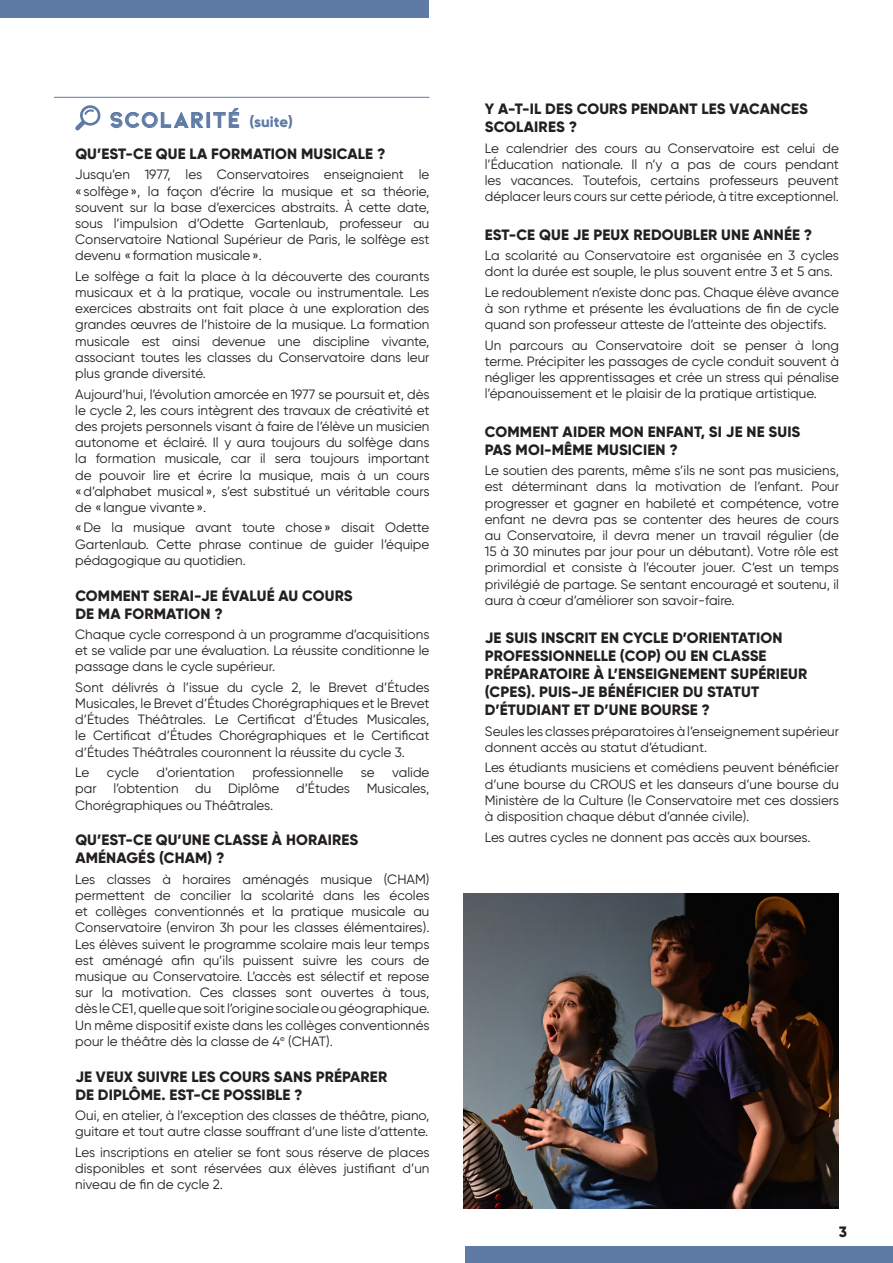
<style>
.page{position:relative;width:893px;height:1263px;background:#fff}
.page>*{position:absolute;margin:0;border:0;box-sizing:border-box;transform-origin:0 0}
.SOUS-TITRE_FAQ{font:700 22.5px "Kiona";letter-spacing:.05em;color:#5e7ba6}
.SOUS-TITRE_FAQ-2{font:800 15px/18px "Gilroy";letter-spacing:.01em;color:#231f20}
.TEXTE_COURANT{font:13.5px/16.2px "Gilroy";color:#231f20;text-align:justify}
.s1{font-family:"Gilroy";font-weight:800;font-size:15px}
</style>
<div class="page">
<div style="left:465px;top:1246px;width:428px;height:17px;background:#5e7ba6"></div>
<hr style="left:54px;top:97px;width:375px;height:1px;background:#5e7ba6">
<svg style="left:75px;top:105px;width:26px;height:26px"></svg>
<svg style="left:110px;top:111px;width:93px;height:17px"></svg>
<div style="left:207px;top:112px;width:3px;height:16px;border:1px solid #5e7ba6"></div>
<svg style="left:213px;top:108px;width:26px;height:20px"></svg>
<img style="left:463px;top:893px;width:376px;height:315px">
<div style="left:0;top:0;width:429px;height:17px;background:#5e7ba6"></div>
<p class="SOUS-TITRE_FAQ" style="left:109px;top:107px;width:185px">SCOLARITÉ <span class="s1">(suite)</span></p>
<p class="SOUS-TITRE_FAQ-2" style="left:75px;top:145px;width:312px">QU’EST-CE QUE LA FORMATION MUSICALE ?</p>
<p class="TEXTE_COURANT" style="left:75px;top:166px;width:356px">Jusqu’en 1977, les Conservatoires enseignaient le « solfège», la façon d’écrire la musique et sa théorie, souvent sur la base d’exercices abstraits. À cette date, sous l’impulsion d’Odette Gartenlaub, professeur au Conservatoire National Supérieur de Paris, le solfège est devenu « formation musicale».</p>
<p class="TEXTE_COURANT" style="left:75px;top:268px;width:356px">Le solfège a fait la place à la découverte des courants musicaux et à la pratique, vocale ou instrumentale. Les exercices abstraits ont fait place à une exploration des grandes œuvres de l’histoire de la musique. La formation musicale est ainsi devenue une discipline vivante, associant toutes les classes du Conservatoire dans leur plus grande diversité.</p>
<p class="TEXTE_COURANT" style="left:75px;top:386px;width:356px">Aujourd’hui, l’évolution amorcée en 1977 se poursuit et, dès le cycle 2, les cours intègrent des travaux de créativité et des projets personnels visant à faire de l’élève un musicien autonome et éclairé. Il y aura toujours du solfège dans la formation musicale, car il sera toujours important de pouvoir lire et écrire la musique, mais à un cours «d’alphabet musical », s’est substitué un véritable cours de « langue vivante».</p>
<p class="TEXTE_COURANT" style="left:75px;top:519px;width:356px">«De la musique avant toute chose» disait Odette Gartenlaub. Cette phrase continue de guider l’équipe pédagogique au quotidien.</p>
<p class="SOUS-TITRE_FAQ-2" style="left:75px;top:586px;width:279px">COMMENT SERAI-JE ÉVALUÉ AU COURS<br>DE MA FORMATION ?</p>
<p class="TEXTE_COURANT" style="left:75px;top:626px;width:356px">Chaque cycle correspond à un programme d’acquisitions et se valide par une évaluation. La réussite conditionne le passage dans le cycle supérieur.</p>
<p class="TEXTE_COURANT" style="left:75px;top:679px;width:356px">Sont délivrés à l’issue du cycle 2, le Brevet d’Études Musicales, le Brevet d’Études Chorégraphiques et le Brevet d’Études Théâtrales. Le Certificat d’Études Musicales, le Certificat d’Études Chorégraphiques et le Certificat d’Études Théâtrales couronnent la réussite du cycle 3.</p>
<p class="TEXTE_COURANT" style="left:75px;top:764px;width:16px">Le</p>
<p class="TEXTE_COURANT" style="left:107px;top:764px;width:34px">cycle</p>
<p class="TEXTE_COURANT" style="left:157px;top:764px;width:80px">d’orientation</p>
<p class="TEXTE_COURANT" style="left:252px;top:764px;width:93px">professionnelle</p>
<p class="TEXTE_COURANT" style="left:361px;top:764px;width:15px">se</p>
<p class="TEXTE_COURANT" style="left:75px;top:764px;width:356px;text-indent:317px">valide par l’obtention du Diplôme d’Études Musicales, Chorégraphiques ou Théâtrales.</p>
<p class="SOUS-TITRE_FAQ-2" style="left:75px;top:831px;width:285px">QU’EST-CE QU’UNE CLASSE À HORAIRES<br>AMÉNAGÉS (CHAM) ?</p>
<p class="TEXTE_COURANT" style="left:75px;top:871px;width:356px">Les classes à horaires aménagés musique (CHAM) permettent de concilier la scolarité dans les écoles et collèges conventionnés et la pratique musicale au Conservatoire (environ 3h pour les classes élémentaires).<br>Les élèves suivent le programme scolaire mais leur temps est aménagé afin qu’ils puissent suivre les cours de musique au Conservatoire. L’accès est sélectif et repose sur la motivation. Ces classes sont ouvertes à tous, dès le CE1, quelle que soit l’origine sociale ou géographique.</p>
<p class="TEXTE_COURANT" style="left:75px;top:1016px;width:356px">Un même dispositif existe dans les collèges conventionnés pour le théâtre dès la classe de 4<sup>e</sup> (CHAT).</p>
<p class="SOUS-TITRE_FAQ-2" style="left:75px;top:1067px;width:313px">JE VEUX SUIVRE LES COURS SANS PRÉPARER<br>DE DIPLÔME. EST-CE POSSIBLE ?</p>
<p class="TEXTE_COURANT" style="left:75px;top:1107px;width:356px">Oui, en atelier, à l’exception des classes de théâtre, piano, guitare et tout autre classe souffrant d’une liste d’attente.</p>
<p class="TEXTE_COURANT" style="left:75px;top:1144px;width:356px">Les inscriptions en atelier se font sous réserve de places disponibles et sont réservées aux élèves justifiant d’un niveau de fin de cycle 2.</p>
<p class="SOUS-TITRE_FAQ-2" style="left:485px;top:100px;width:325px">Y A-T-IL DES COURS PENDANT LES VACANCES<br>SCOLAIRES ?</p>
<p class="TEXTE_COURANT" style="left:485px;top:140px;width:356px">Le calendrier des cours au Conservatoire est celui de l’Éducation nationale. Il n’y a pas de cours pendant les vacances. Toutefois, certains professeurs peuvent déplacer leurs cours sur cette période, à titre exceptionnel.</p>
<p class="SOUS-TITRE_FAQ-2" style="left:485px;top:225px;width:329px">EST-CE QUE JE PEUX REDOUBLER UNE ANNÉE ?</p>
<p class="TEXTE_COURANT" style="left:485px;top:247px;width:356px">La scolarité au Conservatoire est organisée en 3 cycles dont la durée est souple, le plus souvent entre 3 et 5 ans.</p>
<p class="TEXTE_COURANT" style="left:485px;top:284px;width:356px">Le redoublement n’existe donc pas. Chaque élève avance à son rythme et présente les évaluations de fin de cycle quand son professeur atteste de l’atteinte des objectifs.</p>
<p class="TEXTE_COURANT" style="left:485px;top:337px;width:356px">Un parcours au Conservatoire doit se penser à long terme. Précipiter les passages de cycle conduit souvent à négliger les apprentissages et crée un stress qui pénalise l’épanouissement et le plaisir de la pratique artistique.</p>
<p class="SOUS-TITRE_FAQ-2" style="left:485px;top:422px;width:317px">COMMENT AIDER MON ENFANT, SI JE NE SUIS<br>PAS MOI-MÊME MUSICIEN ?</p>
<p class="TEXTE_COURANT" style="left:485px;top:462px;width:356px">Le soutien des parents, même s’ils ne sont pas musiciens, est déterminant dans la motivation de l’enfant. Pour progresser et gagner en habileté et compétence, votre enfant ne devra pas se contenter des heures de cours au Conservatoire, il devra mener un travail régulier (de 15 à 30 minutes par jour pour un débutant). Votre rôle est primordial et consiste à l’écouter jouer. C’est un temps privilégié de partage. Se sentant encouragé et soutenu, il aura à cœur d’améliorer son savoir-faire.</p>
<p class="SOUS-TITRE_FAQ-2" style="left:485px;top:629px;width:324px">JE SUIS INSCRIT EN CYCLE D’ORIENTATION PROFESSIONNELLE (COP) OU EN CLASSE PRÉPARATOIRE À L’ENSEIGNEMENT SUPÉRIEUR (CPES). PUIS-JE BÉNÉFICIER DU STATUT D’ÉTUDIANT ET D’UNE BOURSE ?</p>
<p class="TEXTE_COURANT" style="left:485px;top:723px;width:356px">Seules les classes préparatoires à l’enseignement supérieur donnent accès au statut d’étudiant.</p>
<p class="TEXTE_COURANT" style="left:485px;top:759px;width:356px">Les étudiants musiciens et comédiens peuvent bénéficier d’une bourse du CROUS et les danseurs d’une bourse du Ministère de la Culture (le Conservatoire met ces dossiers à disposition chaque début d’année civile).</p>
<p class="TEXTE_COURANT" style="left:485px;top:828px;width:327px">Les autres cycles ne donnent pas accès aux bourses.</p>
<p class="SOUS-TITRE_FAQ-2" style="left:839px;top:1222px;width:10px">3</p>
</div>
